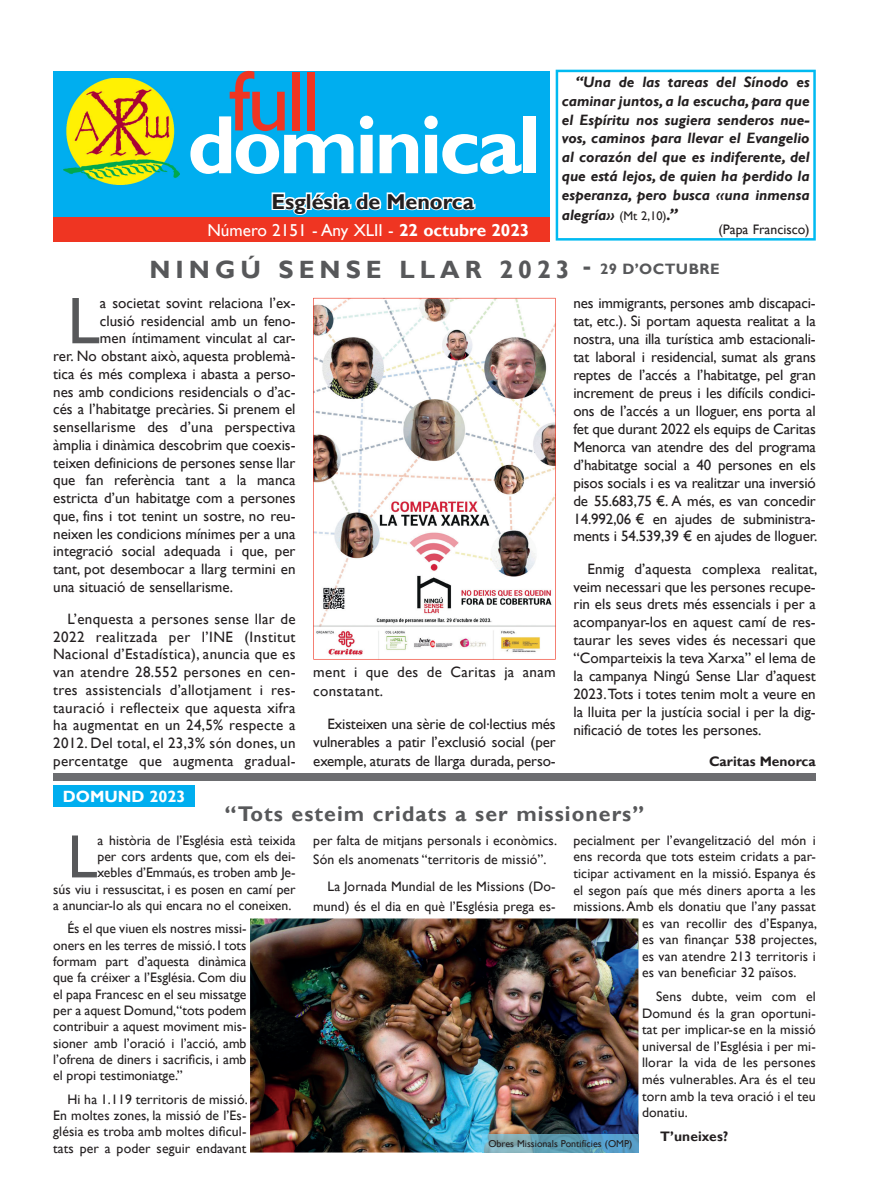
<style>
.page{position:relative;width:869px;height:1188px;background:#fff}
.page>*{position:absolute;margin:0;border:0;box-sizing:border-box;transform-origin:0 0}
.t1{font:86.12px "Gill Sans";color:#ef3522}
.t2{font:700 83.25px "Gill Sans";letter-spacing:-.04em;color:#fff}
.t3{font:66.25px "Gill Sans";color:#57585a}
.t4{font:61.38px "Gill Sans";color:#57585a}
.t5{font:700 25px "Gill Sans";letter-spacing:.2em;color:#57585a}
.t6{font:700 21.5px "Gill Sans";color:#231f20}
.t7{font:700 21.25px "Gill Sans";letter-spacing:.05em;color:#57585a}
.t8{font:17.25px "Gill Sans";color:#fff}
.t9{font:700 16.25px "Gill Sans";color:#fff}
.t10{font:15px/17.9px "Gill Sans";color:#231f20;text-align:justify}
.t11{font:italic 700 15px/18.9px "Gill Sans";color:#231f20;text-align:justify}
.t12{font:15px/18.6px "Gill Sans";letter-spacing:.02em;color:#231f20}
.t13{font:13.75px/16.2px "Gill Sans";letter-spacing:.01em;color:#231f20;text-align:justify}
.t14{font:700 13.75px "Gill Sans";color:#231f20}
.t15{font:10px "Gill Sans";color:#231f20}
.s1{font-weight:700}
.s2{font-weight:400;font-style:normal;font-size:12.5px}
.s3{font-size:16.25px}
.s4{font-size:15px}
</style>
<div class="page">
<div style="left:53px;top:71px;width:496px;height:171px;background:#00aeef"></div>
<svg style="left:271px;top:192px;width:205px;height:23px"></svg>
<div style="left:53px;top:217px;width:496px;height:25px;background:#ef3522"></div>
<img style="left:64px;top:78px;width:115px;height:106px">
<div style="left:53px;top:785px;width:142px;height:21px;background:#00aeef"></div>
<svg style="left:555px;top:70px;width:260px;height:170px"></svg>
<hr style="left:53px;top:772px;width:762px;height:3px;background:#6c6d70">
<hr style="left:53px;top:776px;width:762px;height:1px;background:#6c6d70">
<hr style="left:53px;top:778px;width:762px;height:2px;background:#6c6d70">
<img style="left:313px;top:298px;width:242px;height:361px">
<img style="left:250px;top:918px;width:388px;height:234px">
<img style="left:482px;top:1134px;width:156px;height:18px">
<p class="t1" style="left:229px;top:51px;width:93px">full</p>
<p class="t2" style="left:187px;top:95px;width:354px">dominical</p>
<p class="t6" style="left:271px;top:188px;width:204px">Església de Menorca</p>
<p class="t8" style="left:207px;top:220px;width:323px">Número 2151 - Any XLII - <span class="s1">22 octubre 2023</span></p>
<p class="t11" style="left:561px;top:73px;width:249px;text-indent:14px">“Una de las tareas del Sínodo es caminar juntos, a la escucha, para que el Espíritu nos sugiera senderos nue&shy;vos, caminos para llevar el Evangelio al corazón del que es indiferente, del que está lejos, de quien ha perdido la esperanza, pero busca «una inmensa alegría» <span class="s2">(Mt 2,10)</span><span class="s3">.”</span></p>
<p class="t13" style="left:718px;top:221px;width:93px">(Papa Francisco)</p>
<p class="t5" style="left:149px;top:254px;width:571px">NINGÚ SENSE LLAR 2023 - <span class="s4">29 D’OCTUBRE</span></p>
<p class="t3" style="left:67px;top:282px;width:34px">L</p>
<p class="t10" style="left:100px;top:294px;width:197px">a societat sovint relaciona l’ex-</p>
<p class="t10" style="left:100px;top:312px;width:197px">clusió residencial amb un feno-</p>
<p class="t10" style="left:100px;top:329px;width:197px">men íntimament vinculat al car-</p>
<p class="t10" style="left:53px;top:347px;width:244px">rer. No obstant això, aquesta problemà-</p>
<p class="t10" style="left:53px;top:365px;width:244px">tica és més complexa i abasta a perso-</p>
<p class="t10" style="left:53px;top:383px;width:244px">nes amb condicions residencials o d’ac-</p>
<p class="t10" style="left:53px;top:400px;width:244px">cés a l’habitatge precàries. Si prenem el</p>
<p class="t10" style="left:53px;top:418px;width:244px">sensellarisme des d’una perspectiva</p>
<p class="t10" style="left:53px;top:436px;width:244px">àmplia i dinàmica descobrim que coexis-</p>
<p class="t10" style="left:53px;top:454px;width:244px">teixen definicions de persones sense llar</p>
<p class="t10" style="left:53px;top:471px;width:244px">que fan referència tant a la manca</p>
<p class="t10" style="left:53px;top:489px;width:244px">estricta d’un habitatge com a persones</p>
<p class="t10" style="left:53px;top:507px;width:244px">que, fins i tot tenint un sostre, no reu-</p>
<p class="t10" style="left:53px;top:524px;width:244px">neixen les condicions mínimes per a una</p>
<p class="t10" style="left:53px;top:542px;width:244px">integració social adequada i que, per</p>
<p class="t10" style="left:53px;top:560px;width:244px">tant, pot desembocar a llarg termini en</p>
<p class="t10" style="left:53px;top:578px;width:181px">una situació de sensellarisme.</p>
<p class="t10" style="left:53px;top:610px;width:244px;text-indent:14px">L’enquesta a persones sense llar de 2022 realitzada per l’INE (Institut Nacional d’Estadística), anuncia que es van atendre 28.552 persones en cen&shy;tres assistencials d’allotjament i res&shy;tauració i reflecteix que aquesta xifra ha augmentat en un 24,5% respecte a 2012. Del total, el 23,3% són dones, un percentatge que augmenta gradual-</p>
<p class="t9" style="left:63px;top:787px;width:124px">DOMUND 2023</p>
<p class="t12" style="left:313px;top:662px;width:244px">ment i que des de Caritas ja anam constatant.</p>
<p class="t10" style="left:313px;top:714px;width:244px;line-height:18.6px;text-indent:14px">Existeixen una sèrie de col.lectius més vulnerables a patir l’exclusió social (per exemple, aturats de llarga durada, perso-</p>
<p class="t10" style="left:573px;top:294px;width:245px">nes immigrants, persones amb discapaci&shy;tat, etc.). Si portam aquesta realitat a la nostra, una illa turística amb estacionali&shy;tat laboral i residencial, sumat als grans reptes de l’accés a l’habitatge, pel gran increment de preus i les difícils condici&shy;ons de l’accés a un lloguer, ens porta al fet que durant 2022 els equips de Caritas Menorca van atendre des del programa d’habitatge social a 40 persones en els pisos socials i es va realitzar una inversió de 55.683,75 €. A més, es van concedir 14.992,06 € en ajudes de subministra&shy;ments i 54.539,39 € en ajudes de lloguer.</p>
<p class="t10" style="left:573px;top:559px;width:245px;text-indent:14px">Enmig d’aquesta complexa realitat, veim necessari que les persones recupe&shy;rin els seus drets més essencials i per a acompanyar-los en aquest camí de res&shy;taurar les seves vides és necessari que “Comparteixis la teva Xarxa” el lema de la campanya Ningú Sense Llar d’aquest 2023. Tots i totes tenim molt a veure en la lluita per la justícia social i per la dig&shy;nificació de totes les persones.</p>
<p class="t14" style="left:708px;top:752px;width:108px">Caritas Menorca</p>
<p class="t7" style="left:224px;top:801px;width:421px">“Tots esteim cridats a ser missioners”</p>
<p class="t4" style="left:67px;top:820px;width:32px">L</p>
<p class="t13" style="left:97px;top:832px;width:199px">a història de l’Església està teixida</p>
<p class="t13" style="left:97px;top:848px;width:199px">per cors ardents que, com els dei-</p>
<p class="t13" style="left:97px;top:864px;width:199px">xebles d’Emmaús, es troben amb Je-</p>
<p class="t13" style="left:53px;top:880px;width:244px">sús viu i ressuscitat, i es posen en camí per</p>
<p class="t13" style="left:53px;top:897px;width:239px">a anunciar-lo als qui encara no el coneixen.</p>
<p class="t13" style="left:53px;top:920px;width:195px;text-indent:14px">És el que viuen els nostres missi&shy;oners en les terres de missió. I tots formam part d’aquesta dinàmica que fa créixer a l’Església. Com diu el papa Francesc en el seu missatge per a aquest Domund,“tots podem contribuir a aquest moviment mis&shy;sioner amb l’oració i l’acció, amb l’ofrena de diners i sacrificis, i amb el propi testimoniatge.”</p>
<p class="t13" style="left:53px;top:1090px;width:196px;text-indent:14px">Hi ha 1.119 territoris de missió.<br>En moltes zones, la missió de l’Es&shy;glésia es troba amb moltes dificul&shy;tats per a poder seguir endavant</p>
<p class="t13" style="left:313px;top:830px;width:245px;line-height:19.5px">per falta de mitjans personals i econòmics.<br>Són els anomenats “territoris de missió”.</p>
<p class="t13" style="left:313px;top:876px;width:244px;line-height:19.5px;text-align:right">La Jornada Mundial de les Missions (Do&shy;mund) és el dia en què l’Església prega es-</p>
<p class="t13" style="left:573px;top:832px;width:244px">pecialment per l’evangelització del món i</p>
<p class="t13" style="left:573px;top:848px;width:244px">ens recorda que tots esteim cridats a par-</p>
<p class="t13" style="left:573px;top:865px;width:244px">ticipar activament en la missió. Espanya és</p>
<p class="t13" style="left:573px;top:881px;width:244px">el segon país que més diners aporta a les</p>
<p class="t13" style="left:573px;top:898px;width:244px">missions. Amb els donatiu que l’any passat</p>
<p class="t13" style="left:641px;top:914px;width:177px">es van recollir des d’Espanya,</p>
<p class="t13" style="left:641px;top:931px;width:177px">es van finançar 538 projectes,</p>
<p class="t13" style="left:641px;top:948px;width:175px">es van atendre 213 territoris i</p>
<p class="t13" style="left:641px;top:964px;width:156px">es van beneficiar 32 països.</p>
<p class="t13" style="left:641px;top:988px;width:175px;text-indent:14px">Sens dubte, veim com el Domund és la gran oportuni&shy;tat per implicar-se en la missió universal de l’Església i per mi&shy;llorar la vida de les persones més vulnerables. Ara és el teu torn amb la teva oració i el teu donatiu.</p>
<p class="t14" style="left:659px;top:1127px;width:69px">T’uneixes?</p>
<p class="t15" style="left:488px;top:1137px;width:145px">Obres Missionals Pontifícies (OMP)</p>
</div>
